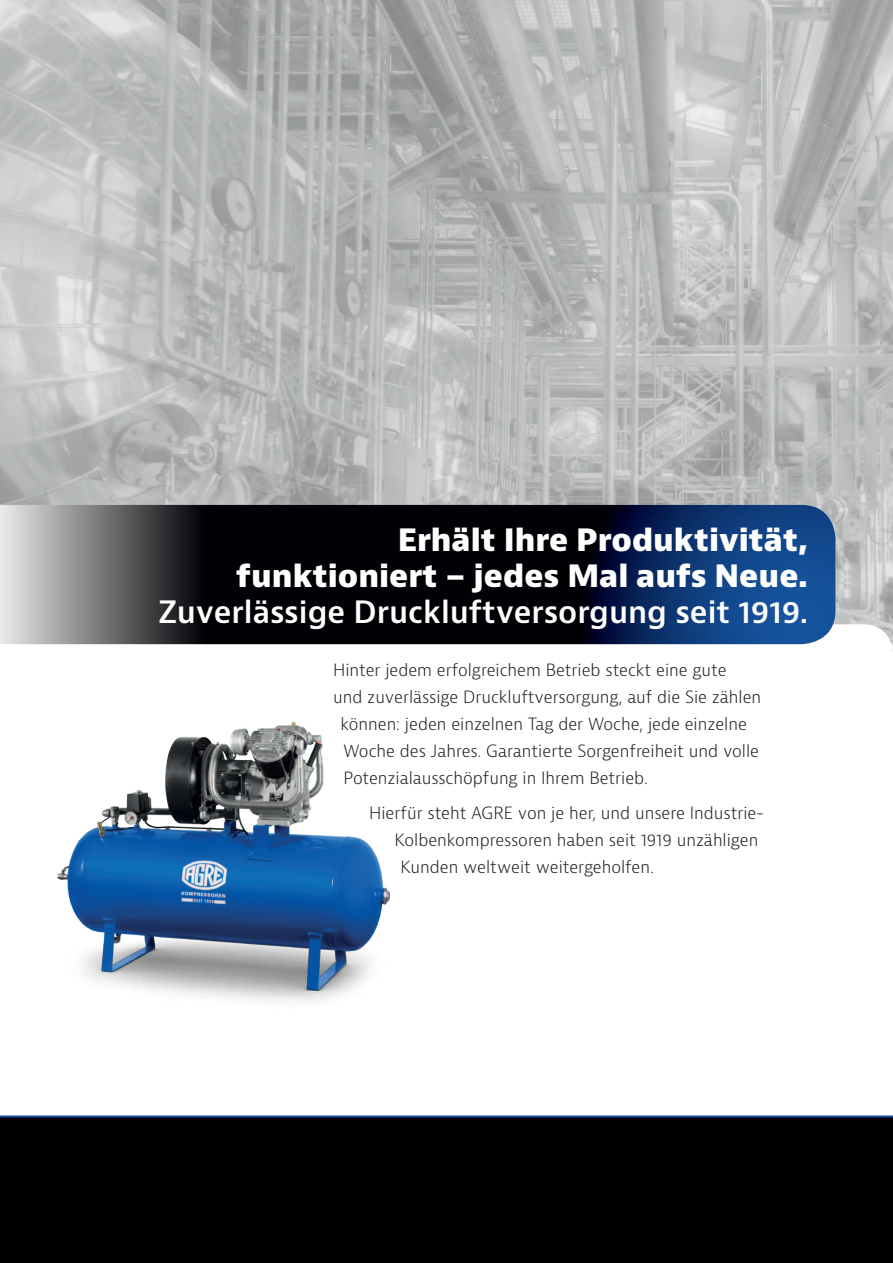
<style>
.page{position:relative;width:893px;height:1263px;background:#fff}
.page>*{position:absolute;margin:0;border:0;box-sizing:border-box;transform-origin:0 0}
.t1{font:800 30px/36px "Bernino Sans";color:#fff;text-align:right}
.t2{font:600 30px "Bernino Sans";color:#fff}
.t3{font:300 16.5px "Bernina Sans";color:#231f20}
</style>
<div class="page">
<img style="left:0;top:0;width:893px;height:624px">
<svg style="left:0;top:505px;width:836px;height:139px;background:#212d41"></svg>
<img style="left:57px;top:721px;width:332px;height:281px">
<div style="left:0;top:1115px;width:893px;height:148px;background:#000002"></div>
<h1 class="t1" style="left:236px;top:523px;width:573px">Erhält Ihre Produktivität, funktioniert – jedes Mal aufs Neue.</h1>
<h1 class="t2" style="left:158px;top:593px;width:651px">Zuverlässige Druckluftversorgung seit 1919.</h1>
<p class="t3" style="left:333px;top:659px;width:395px">Hinter jedem erfolgreichem Betrieb steckt eine gute</p>
<p class="t3" style="left:333px;top:686px;width:430px">und zuverlässige Druckluftversorgung, auf die Sie zählen</p>
<p class="t3" style="left:341px;top:713px;width:408px">können: jeden einzelnen Tag der Woche, jede einzelne</p>
<p class="t3" style="left:344px;top:740px;width:417px">Woche des Jahres. Garantierte Sorgenfreiheit und volle</p>
<p class="t3" style="left:344px;top:767px;width:306px">Potenzialausschöpfung in Ihrem Betrieb.</p>
<p class="t3" style="left:369px;top:802px;width:396px">Hierfür steht AGRE von je her, und unsere Industrie-</p>
<p class="t3" style="left:395px;top:829px;width:365px">Kolbenkompressoren haben seit 1919 unzähligen</p>
<p class="t3" style="left:401px;top:856px;width:255px">Kunden weltweit weitergeholfen.</p>
</div>
